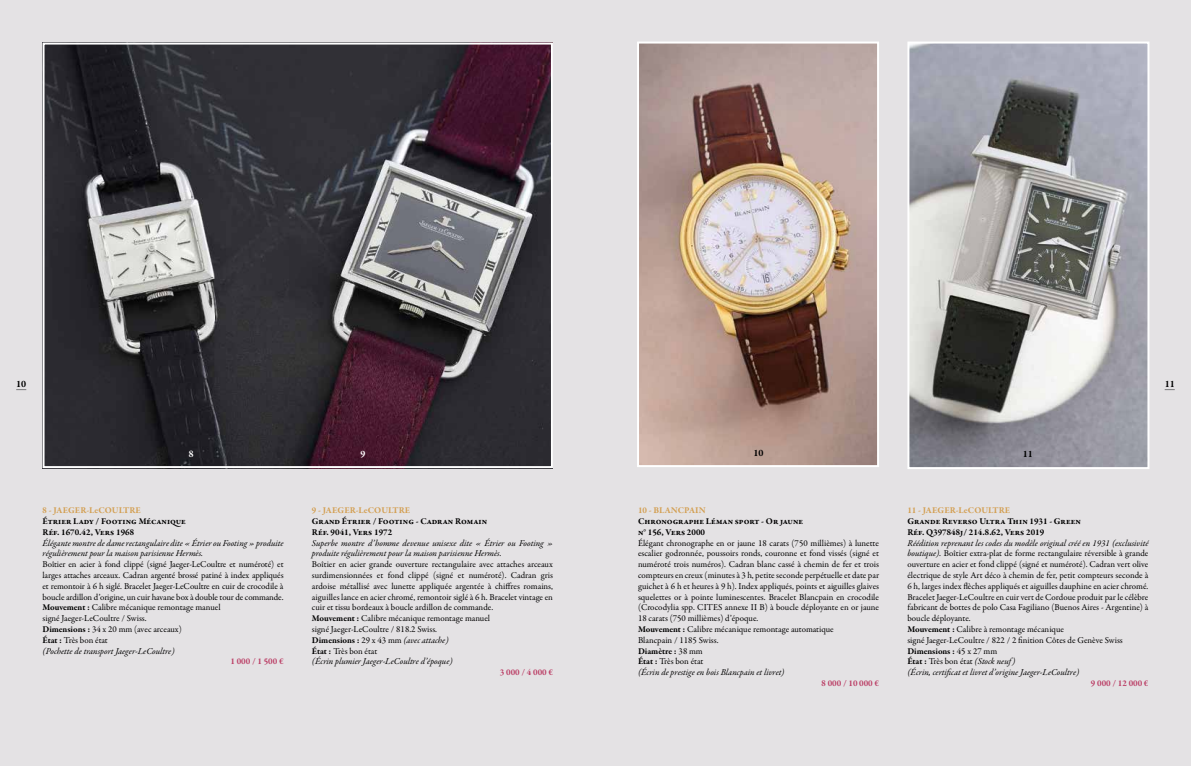
<style>
.page{position:relative;width:1191px;height:766px;background:#fff}
.page>*{position:absolute;margin:0;border:0;box-sizing:border-box;transform-origin:0 0}
.t1{font:700 10px "Garamond Premr Pro";color:#000}
.t2{font:700 10px "Garamond Premr Pro";color:#fff}
.t3{font:9px/10.8px "Garamond Premr Pro";color:#000}
.t4{font:italic 9px/10.8px "Garamond Premr Pro";color:#000}
.t5{font:700 9px/10.8px "Garamond Premr Pro";color:#000}
.t6{font:700 9px "Garamond Premr Pro";color:#d39f52}
.t7{font:700 9px "Garamond Premr Pro";color:#bb3f66}
.s1{font-weight:700}
.s2{font-style:italic}
</style>
<div class="page">
<div style="left:0;top:0;width:1191px;height:765px;background:#e4e2e4"></div>
<img style="left:46px;top:46px;width:504px;height:419px">
<div style="left:43px;top:43px;width:510px;height:425px;border:2px solid #fff"></div>
<img style="left:640px;top:45px;width:236px;height:419px">
<div style="left:637px;top:42px;width:242px;height:425px;border:2px solid #fff"></div>
<img style="left:910px;top:45px;width:236px;height:421px">
<div style="left:907px;top:42px;width:242px;height:427px;border:2px solid #fff"></div>
<p class="t1" style="left:16px;top:377px;width:12px">10</p>
<p class="t1" style="left:1164px;top:377px;width:12px">11</p>
<p class="t2" style="left:189px;top:447px;width:7px">8</p>
<p class="t2" style="left:360px;top:447px;width:7px">9</p>
<p class="t6" style="left:43px;top:504px;width:100px">8 - JAEGER-LeCOULTRE</p>
<p class="t5" style="left:43px;top:515px;width:145px">Étrier Lady / Footing Mécanique<br>Réf. 1670.42, Vers 1968</p>
<p class="t4" style="left:43px;top:537px;width:242px">Élégante montre de dame rectangulaire dite « Étrier ou Footing » produite régulièrement pour la maison parisienne Hermès.</p>
<p class="t3" style="left:43px;top:559px;width:242px">Boîtier en acier à fond clippé (signé Jaeger-LeCoultre et numéroté) et larges attaches arceaux. Cadran argenté brossé patiné à index appliqués et remontoir à 6 h siglé. Bracelet Jaeger-LeCoultre en cuir de crocodile à boucle ardillon d’origine, un cuir havane box à double tour de commande.<br><span class="s1">Mouvement :</span> Calibre mécanique remontage manuel<br>signé Jaeger-LeCoultre / Swiss.<br><span class="s1">Dimensions :</span> 34 x 20 mm (avec arceaux)<br><span class="s1">État :</span> Très bon état<br><span class="s2">(Pochette de transport Jaeger-LeCoultre)</span></p>
<p class="t7" style="left:230px;top:655px;width:55px">1 000 / 1 500 €</p>
<p class="t6" style="left:312px;top:504px;width:100px">9 - JAEGER-LeCOULTRE</p>
<p class="t5" style="left:312px;top:515px;width:177px">Grand Étrier / Footing - Cadran Romain<br>Réf. 9041, Vers 1972</p>
<p class="t4" style="left:312px;top:537px;width:242px">Superbe montre d’homme devenue unisexe dite « Étrier ou Footing » produite régulièrement pour la maison parisienne Hermès.</p>
<p class="t3" style="left:312px;top:559px;width:242px">Boîtier en acier grande ouverture rectangulaire avec attaches arceaux surdimensionnées et fond clippé (signé et numéroté). Cadran gris ardoise métallisé avec lunette appliquée argentée à chiffres romains, aiguilles lance en acier chromé, remontoir siglé à 6 h. Bracelet vintage en cuir et tissu bordeaux à boucle ardillon de commande.<br><span class="s1">Mouvement :</span> Calibre mécanique remontage manuel<br>signé Jaeger-LeCoultre / 818.2 Swiss.<br><span class="s1">Dimensions :</span> 29 x 43 mm <span class="s2">(avec attache)<br></span><span class="s1">État :</span> Très bon état<br><span class="s2">(Écrin plumier Jaeger-LeCoultre d’époque)</span></p>
<p class="t7" style="left:500px;top:666px;width:55px">3 000 / 4 000 €</p>
<p class="t1" style="left:753px;top:446px;width:12px">10</p>
<p class="t1" style="left:1023px;top:448px;width:12px">11</p>
<p class="t6" style="left:638px;top:504px;width:69px">10 - BLANCPAIN</p>
<p class="t5" style="left:638px;top:515px;width:167px">Chronographe Léman sport - Or jaune n° 156, Vers 2000</p>
<p class="t3" style="left:638px;top:537px;width:242px">Élégant chronographe en or jaune 18 carats (750 millièmes) à lunette escalier godronnée, poussoirs ronds, couronne et fond vissés (signé et numéroté trois numéros). Cadran blanc cassé à chemin de fer et trois compteurs en creux (minutes à 3 h, petite seconde perpétuelle et date par guichet à 6 h et heures à 9 h). Index appliqués, points et aiguilles glaives squelettes or à pointe luminescentes. Bracelet Blancpain en crocodile (Crocodylia spp. CITES annexe II B) à boucle déployante en or jaune 18 carats (750 millièmes) d’époque.<br><span class="s1">Mouvement :</span> Calibre mécanique remontage automatique<br>Blancpain / 1185 Swiss.<br><span class="s1">Diamètre :</span> 38 mm<br><span class="s1">État :</span> Très bon état<br><span class="s2">(Écrin de prestige en bois Blancpain et livret)</span></p>
<p class="t7" style="left:821px;top:677px;width:59px">8 000 / 10 000 €</p>
<p class="t6" style="left:907px;top:504px;width:104px">11 - JAEGER-LeCOULTRE</p>
<p class="t5" style="left:907px;top:515px;width:175px">Grande Reverso Ultra Thin 1931 - Green<br>Réf. Q397848j/ 214.8.62, Vers 2019</p>
<p class="t3" style="left:907px;top:537px;width:243px"><span class="s2">Réédition reprenant les codes du modèle original créé en 1931 (exclusivité boutique).</span> Boîtier extra-plat de forme rectangulaire réversible à grande ouverture en acier et fond clippé (signé et numéroté). Cadran vert olive électrique de style Art déco à chemin de fer, petit compteurs seconde à 6 h, larges index flèches appliqués et aiguilles dauphine en acier chromé.<br>Bracelet Jaeger-LeCoultre en cuir vert de Cordoue produit par le célèbre fabricant de bottes de polo Casa Fagiliano (Buenos Aires - Argentine) à boucle déployante.<br><span class="s1">Mouvement :</span> Calibre à remontage mécanique<br>signé Jaeger-LeCoultre / 822 / 2 finition Côtes de Genève Swiss <span class="s1">Dimensions :</span> 45 x 27 mm<br><span class="s1">État :</span> Très bon état <span class="s2">(Stock neuf )<br>(Écrin, certificat et livret d’origine Jaeger-LeCoultre)</span></p>
<p class="t7" style="left:1091px;top:677px;width:59px">9 000 / 12 000 €</p>
</div>
